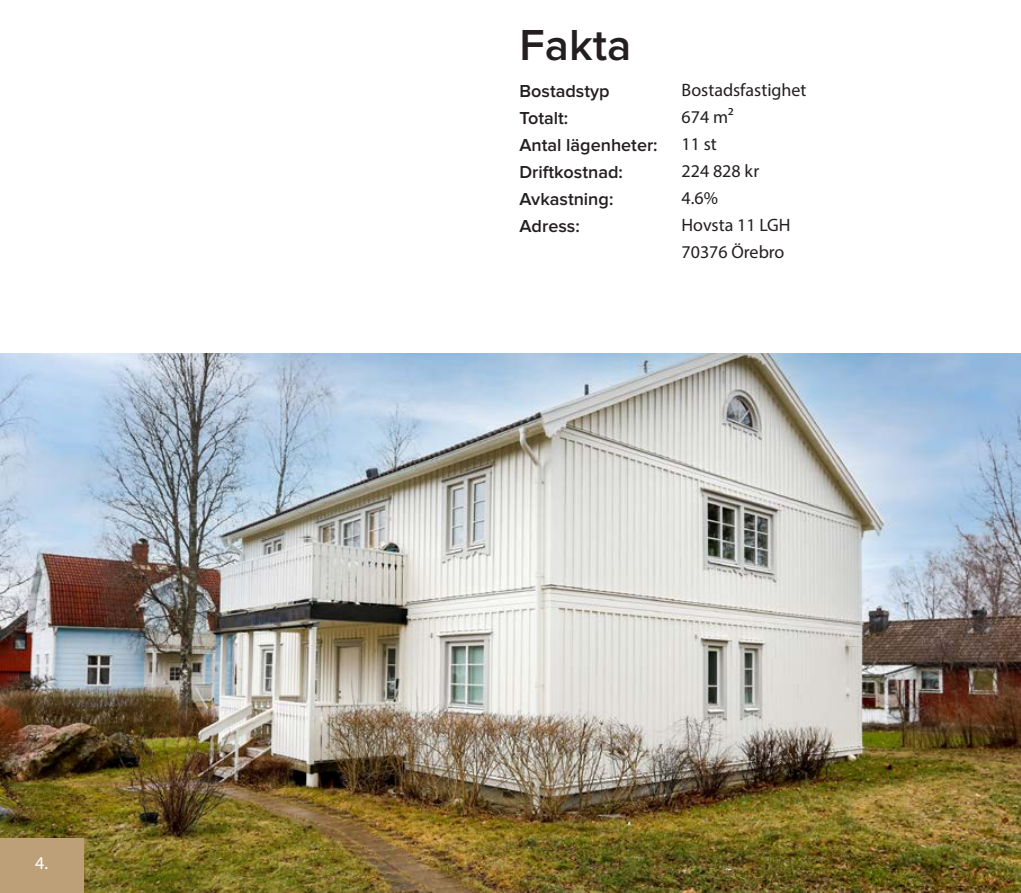
<style>
.page{position:relative;width:1021px;height:893px;background:#fff}
.page>*{position:absolute;margin:0;border:0;box-sizing:border-box;transform-origin:0 0}
.t1{font:600 45px "Proxima Nova";color:#231f20}
.t2{font:600 18px/27px "Proxima Nova";color:#231f20}
.t3{font:18px/27px "Myriad Pro";color:#231f20}
.t4{font:18px "Myriad Pro";color:#fff}
</style>
<div class="page">
<img style="left:0;top:353px;width:1020px;height:540px">
<div style="left:0;top:838px;width:83px;height:55px;background:#bda077"></div>
<p class="t4" style="left:35px;top:851px;width:14px">4.</p>
<h1 class="t1" style="left:519px;top:24px;width:113px">Fakta</h1>
<p class="t2" style="left:519px;top:78px;width:139px">Bostadstyp<br>Totalt:<br>Antal lägenheter:<br>Driftkostnad:<br>Avkastning:<br>Adress:</p>
<p class="t3" style="left:681px;top:76px;width:127px">Bostadsfastighet<br>674 m²<br>11 st<br>224 828 kr<br>4.6%<br>Hovsta 11 LGH<br>70376 Örebro</p>
</div>
